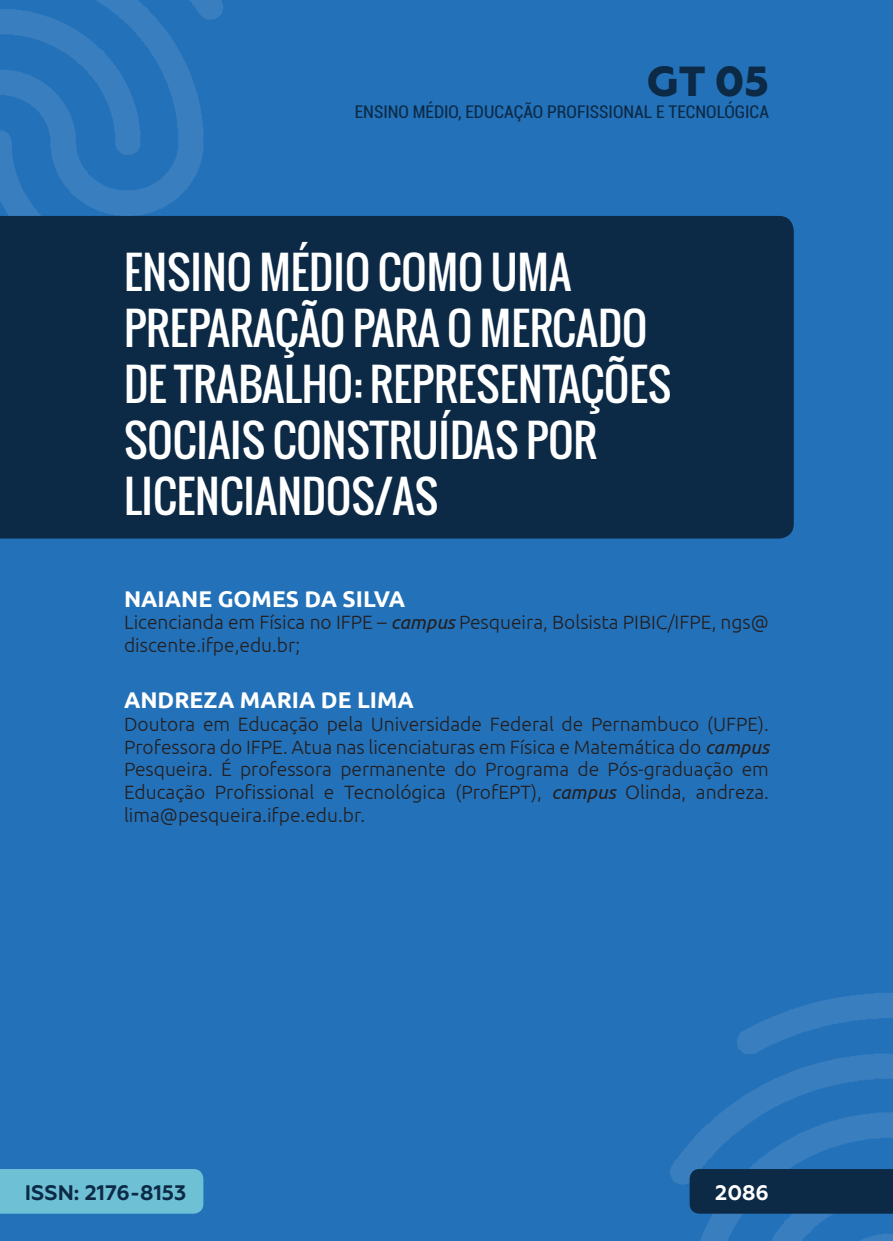
<style>
.page{position:relative;width:893px;height:1241px;background:#fff}
.page>*{position:absolute;margin:0;border:0;box-sizing:border-box;transform-origin:0 0}
._0_TÍTULO{font:43.75px/56px "Oswald";color:#fff}
.t1{font:800 42px "Geometria";color:#0c2a46}
._1_AUTOR{font:700 22.75px "Ubuntu";color:#fff}
.t2{font:700 21px "Geometria";color:#0c2a46}
.t3{font:700 21px "Geometria";color:#fff}
._2_FORMACAO{font:300 19.25px/22.8px "Ubuntu";color:#231f20}
.t4{font:condensed 17.5px "Roboto";color:#0c2a46}
.s1{font-weight:400;font-style:italic}
</style>
<div class="page">
<div style="left:0;top:0;width:893px;height:1240px;background:#2371b9"></div>
<svg style="left:0;top:0;width:223px;height:216px"></svg>
<div style="left:0;top:216px;width:794px;height:322px;background:#0c2a46"></div>
<svg style="left:670px;top:993px;width:223px;height:247px"></svg>
<div style="left:0;top:1169px;width:203px;height:44px;background:#6ec0d5"></div>
<h2 class="t1" style="left:647px;top:56px;width:124px">GT 05</h2>
<p class="t4" style="left:355px;top:100px;width:416px">ENSINO MÉDIO, EDUCAÇÃO PROFISSIONAL E TECNOLÓGICA</p>
<p class="_0_TÍTULO" style="left:124px;top:244px;width:549px">ENSINO MÉDIO COMO UMA<br>PREPARAÇÃO PARA O MERCADO<br>DE TRABALHO: REPRESENTAÇÕES<br>SOCIAIS CONSTRUÍDAS POR<br>LICENCIANDOS/AS</p>
<p class="_1_AUTOR" style="left:124px;top:584px;width:283px">NAIANE GOMES DA SILVA</p>
<p class="_2_FORMACAO" style="left:124px;top:610px;width:646px">Licencianda em Física no IFPE – <span class="s1">campus</span> Pesqueira, Bolsista PIBIC/IFPE, ngs@ discente.ifpe,edu.br;</p>
<p class="_1_AUTOR" style="left:124px;top:686px;width:291px">ANDREZA MARIA DE LIMA</p>
<p class="_2_FORMACAO" style="left:124px;top:712px;width:646px;text-align:justify">Doutora em Educação pela Universidade Federal de Pernambuco (UFPE).<br>Professora do IFPE. Atua nas licenciaturas em Física e Matemática do <span class="s1">campus </span>Pesqueira. É professora permanente do Programa de Pós-graduação em Educação Profissional e Tecnológica (ProfEPT), <span class="s1">campus</span> Olinda, andreza. lima@pesqueira.ifpe.edu.br.</p>
<p class="t2" style="left:25px;top:1179px;width:163px">ISSN: 2176-8153</p>
<p class="t3" style="left:715px;top:1179px;width:55px">2086</p>
</div>
